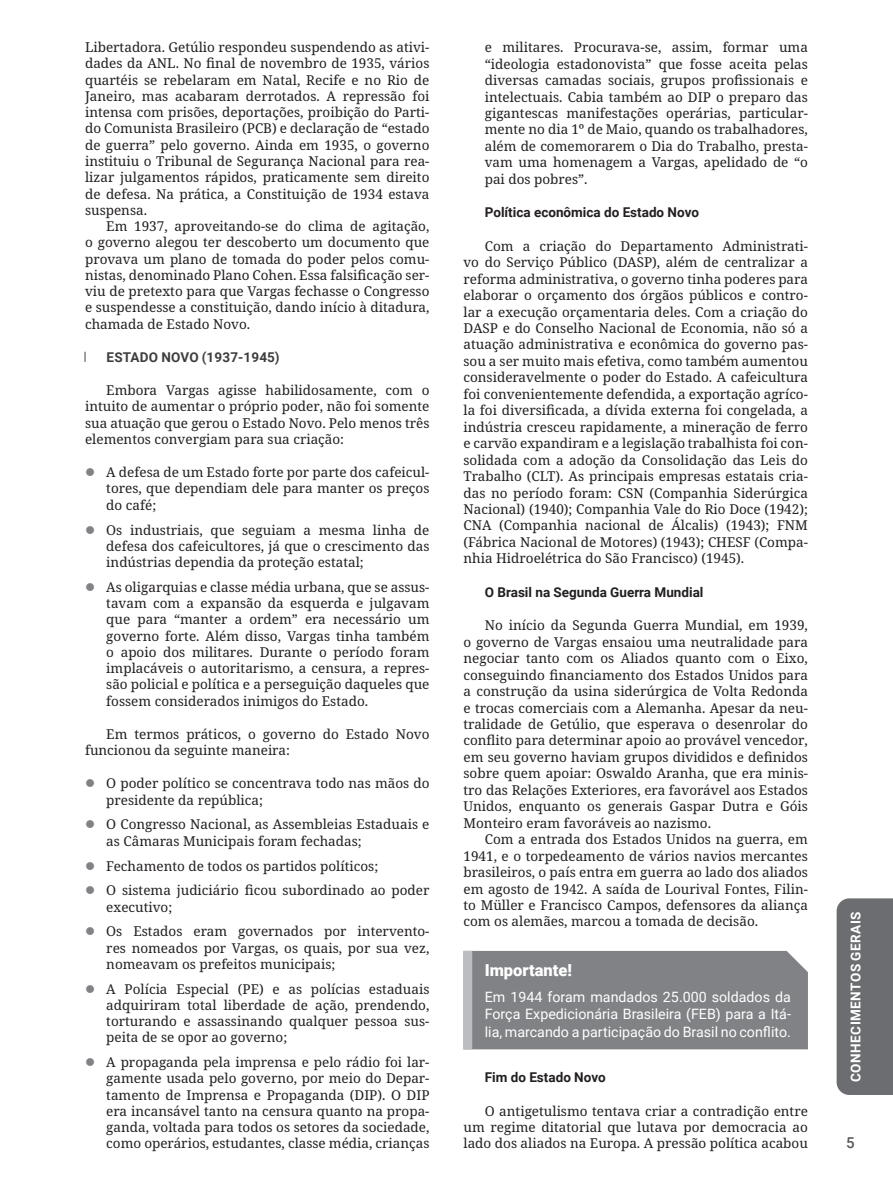
<style>
.page{position:relative;width:893px;height:1191px;background:#fff}
.page>*{position:absolute;margin:0;border:0;box-sizing:border-box;transform-origin:0 0}
.Título{font:900 16.5px "Roboto";color:#fff}
.t1{font:500 15px "Roboto";color:#57585a}
.Texto{font:14.25px/17.4px "Roboto";color:#fff;text-align:justify}
.Parágrafos{font:13.5px/16.5px "Noto Serif";color:#231f20;text-align:justify}
.Subtópico{font:700 13.5px "Roboto";color:#231f20}
.Tópico{font:700 13.5px "Roboto";letter-spacing:.015em;color:#3e3e3f}
.t2{font:700 13.5px "Roboto";letter-spacing:.035em;color:#fff}
</style>
<div class="page">
<div style="left:837px;top:898px;width:56px;height:197px;background:#6c6d70"></div>
<svg style="left:84px;top:352px;width:2px;height:10px"></svg>
<div style="left:472px;top:951px;width:336px;height:98px;background:#808285"></div>
<div style="left:463px;top:951px;width:9px;height:98px;background:#bcbdc0"></div>
<p class="Parágrafos" style="left:85px;top:40px;width:346px">Libertadora. Getúlio respondeu suspendendo as ativi&shy;dades da ANL. No final de novembro de 1935, vários quartéis se rebelaram em Natal, Recife e no Rio de Janeiro, mas acabaram derrotados. A repressão foi intensa com prisões, deportações, proibição do Parti&shy;do Comunista Brasileiro (PCB) e declaração de “estado de guerra” pelo governo. Ainda em 1935, o governo instituiu o Tribunal de Segurança Nacional para rea&shy;lizar julgamentos rápidos, praticamente sem direito de defesa. Na prática, a Constituição de 1934 estava suspensa.</p>
<p class="Parágrafos" style="left:85px;top:218px;width:346px;text-indent:21px">Em 1937, aproveitando-se do clima de agitação, o governo alegou ter descoberto um documento que provava um plano de tomada do poder pelos comu&shy;nistas, denominado Plano Cohen. Essa falsificação ser&shy;viu de pretexto para que Vargas fechasse o Congresso e suspendesse a constituição, dando início à ditadura, chamada de Estado Novo.</p>
<p class="Tópico" style="left:107px;top:348px;width:175px">ESTADO NOVO (1937-1945)</p>
<p class="Parágrafos" style="left:85px;top:382px;width:346px;text-indent:21px">Embora Vargas agisse habilidosamente, com o intuito de aumentar o próprio poder, não foi somente sua atuação que gerou o Estado Novo. Pelo menos três elementos convergiam para sua criação:</p>
<p class="Parágrafos" style="left:106px;top:465px;width:325px">A defesa de um Estado forte por parte dos cafeicul&shy;tores, que dependiam dele para manter os preços do café;</p>
<p class="Parágrafos" style="left:106px;top:522px;width:325px">Os industriais, que seguiam a mesma linha de defesa dos cafeicultores, já que o crescimento das indústrias dependia da proteção estatal;</p>
<p class="Parágrafos" style="left:106px;top:579px;width:325px">As oligarquias e classe média urbana, que se assus&shy;tavam com a expansão da esquerda e julgavam que para “manter a ordem” era necessário um governo forte. Além disso, Vargas tinha também o apoio dos militares. Durante o período foram implacáveis o autoritarismo, a censura, a repres&shy;são policial e política e a perseguição daqueles que fossem considerados inimigos do Estado.</p>
<p class="Parágrafos" style="left:85px;top:726px;width:346px;text-indent:21px">Em termos práticos, o governo do Estado Novo funcionou da seguinte maneira:</p>
<p class="Parágrafos" style="left:106px;top:776px;width:325px">O poder político se concentrava todo nas mãos do presidente da república;</p>
<p class="Parágrafos" style="left:106px;top:817px;width:325px">O Congresso Nacional, as Assembleias Estaduais e as Câmaras Municipais foram fechadas;</p>
<p class="Parágrafos" style="left:106px;top:857px;width:273px">Fechamento de todos os partidos políticos;</p>
<p class="Parágrafos" style="left:106px;top:882px;width:325px">O sistema judiciário ficou subordinado ao poder executivo;</p>
<p class="Parágrafos" style="left:106px;top:923px;width:325px">Os Estados eram governados por intervento&shy;res nomeados por Vargas, os quais, por sua vez, nomeavam os prefeitos municipais;</p>
<p class="Parágrafos" style="left:106px;top:981px;width:325px">A Polícia Especial (PE) e as polícias estaduais adquiriram total liberdade de ação, prendendo, torturando e assassinando qualquer pessoa sus&shy;peita de se opor ao governo;</p>
<p class="Parágrafos" style="left:106px;top:1054px;width:325px">A propaganda pela imprensa e pelo rádio foi lar&shy;gamente usada pelo governo, por meio do Depar&shy;tamento de Imprensa e Propaganda (DIP). O DIP era incansável tanto na censura quanto na propa&shy;ganda, voltada para todos os setores da sociedade, como operários, estudantes, classe média, crianças</p>
<p class="Parágrafos" style="left:485px;top:39px;width:325px">e militares. Procurava-se, assim, formar uma “ideologia estadonovista” que fosse aceita pelas diversas camadas sociais, grupos profissionais e intelectuais. Cabia também ao DIP o preparo das gigantescas manifestações operárias, particular&shy;mente no dia 1º de Maio, quando os trabalhadores, além de comemorarem o Dia do Trabalho, presta&shy;vam uma homenagem a Vargas, apelidado de “o pai dos pobres”.</p>
<p class="Subtópico" style="left:485px;top:203px;width:216px">Política econômica do Estado Novo</p>
<p class="Parágrafos" style="left:463px;top:238px;width:346px;text-indent:21px">Com a criação do Departamento Administrati&shy;vo do Serviço Público (DASP), além de centralizar a reforma administrativa, o governo tinha poderes para elaborar o orçamento dos órgãos públicos e contro&shy;lar a execução orçamentaria deles. Com a criação do DASP e do Conselho Nacional de Economia, não só a atuação administrativa e econômica do governo pas&shy;sou a ser muito mais efetiva, como também aumentou consideravelmente o poder do Estado. A cafeicultura foi convenientemente defendida, a exportação agríco&shy;la foi diversificada, a dívida externa foi congelada, a indústria cresceu rapidamente, a mineração de ferro e carvão expandiram e a legislação trabalhista foi con&shy;solidada com a adoção da Consolidação das Leis do Trabalho (CLT). As principais empresas estatais cria&shy;das no período foram: CSN (Companhia Siderúrgica Nacional) (1940); Companhia Vale do Rio Doce (1942); CNA (Companhia nacional de Álcalis) (1943); FNM (Fábrica Nacional de Motores) (1943); CHESF (Compa&shy;nhia Hidroelétrica do São Francisco) (1945).</p>
<p class="Subtópico" style="left:485px;top:582px;width:220px">O Brasil na Segunda Guerra Mundial</p>
<p class="Parágrafos" style="left:463px;top:617px;width:346px;text-indent:21px">No início da Segunda Guerra Mundial, em 1939, o governo de Vargas ensaiou uma neutralidade para negociar tanto com os Aliados quanto com o Eixo, conseguindo financiamento dos Estados Unidos para a construção da usina siderúrgica de Volta Redonda e trocas comerciais com a Alemanha. Apesar da neu&shy;tralidade de Getúlio, que esperava o desenrolar do conflito para determinar apoio ao provável vencedor, em seu governo haviam grupos divididos e definidos sobre quem apoiar: Oswaldo Aranha, que era minis&shy;tro das Relações Exteriores, era favorável aos Estados Unidos, enquanto os generais Gaspar Dutra e Góis Monteiro eram favoráveis ao nazismo.</p>
<p class="Parágrafos" style="left:463px;top:831px;width:346px;text-indent:21px">Com a entrada dos Estados Unidos na guerra, em 1941, e o torpedeamento de vários navios mercantes brasileiros, o país entra em guerra ao lado dos aliados em agosto de 1942. A saída de Lourival Fontes, Filin&shy;to Müller e Francisco Campos, defensores da aliança com os alemães, marcou a tomada de decisão.</p>
<p class="Título" style="left:485px;top:958px;width:89px">Importante!</p>
<p class="Texto" style="left:485px;top:987px;width:308px">Em 1944 foram mandados 25.000 soldados da Força Expedicionária Brasileira (FEB) para a Itá&shy;lia, marcando a participação do Brasil no conflito.</p>
<p class="Subtópico" style="left:485px;top:1067px;width:122px">Fim do Estado Novo</p>
<p class="Parágrafos" style="left:463px;top:1102px;width:346px;text-indent:21px">O antigetulismo tentava criar a contradição entre um regime ditatorial que lutava por democracia ao lado dos aliados na Europa. A pressão política acabou</p>
<p class="t2" style="left:846px;top:1082px;width:172px;rotate:-90deg">CONHECIMENTOS GERAIS</p>
<p class="t1" style="left:846px;top:1132px;width:10px">5</p>
</div>
